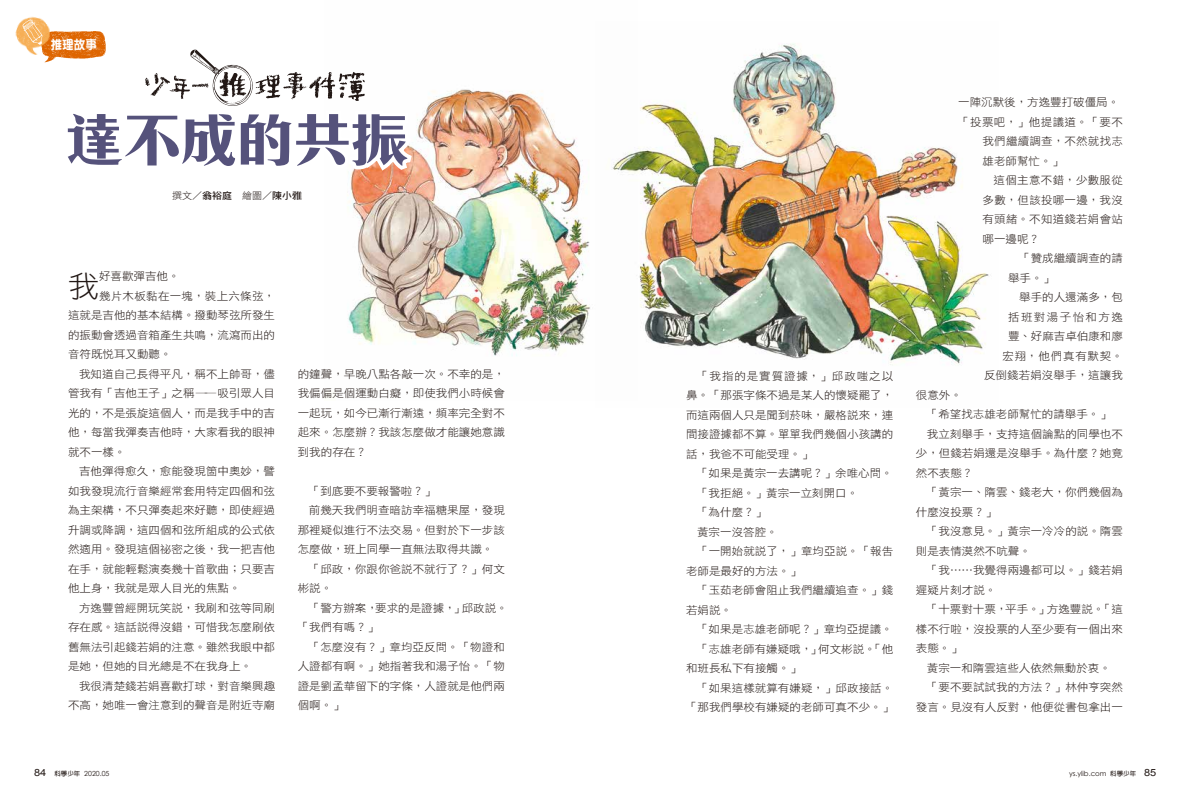
<style>
.page{position:relative;width:1191px;height:794px;background:#fff}
.page>*{position:absolute;margin:0;border:0;box-sizing:border-box;transform-origin:0 0}
.t1{font:700 57.6px "C Hei 3";letter-spacing:-.05em;color:#55527b;scale:1.04 1}
.t2{font:29.8px "DF Hei Std W3";color:#221815;scale:1.04 1}
.t3{font:12.7px "DFPOP2 Std W9";color:#fff;scale:.91 1}
.t4{font:11px/19.5px "DF Hei Std W3";color:#221815;text-align:justify;scale:1.04 1}
.t5{font:11px "DF Hei Std W3";letter-spacing:.02em;color:#221815;scale:1.04 1}
.t6{font:11px "DF Hei Std W3";letter-spacing:.025em;color:#221815;scale:1.04 1}
.t7{font:11px "DF Hei Std W3";letter-spacing:.035em;color:#221815;scale:1.04 1}
.t8{font:11px "DF Hei Std W3";letter-spacing:.07em;color:#221815;scale:1.04 1}
.t9{font:11px "DF Hei Std W3";letter-spacing:.125em;color:#221815;scale:1.04 1}
.t10{font:9.6px "DF Hei Std W3";color:#221815;scale:1.04 1}
.t11{font:7px "Century Gothic";color:#221815}
.s1{font-family:"DF Hei Std W7"}
.s2{font-family:"Arial";font-size:9.9px}
.s3{font-family:"AR Pop 2 B5";font-weight:700;font-size:6.5px}
</style>
<div class="page">
<img style="left:348px;top:89px;width:242px;height:267px">
<img style="left:612px;top:43px;width:377px;height:322px">
<img style="left:15px;top:16px;width:27px;height:30px">
<svg style="left:23px;top:19px;width:395px;height:157px"></svg>
<p class="t3" style="left:51px;top:38px;width:52px">推理故事</p>
<h1 class="t1" style="left:64px;top:110px;width:333px">達不成的共振</h1>
<p class="t10" style="left:172px;top:191px;width:126px">撰文／<span class="s1">翁裕庭</span>　繪圖／<span class="s1">陳小雅</span></p>
<h2 class="t2" style="left:68px;top:270px;width:31px">我</h2>
<p class="t4" style="left:99px;top:266px;width:79px">好喜歡彈吉他。</p>
<p class="t6" style="left:99px;top:290px;width:171px">幾片木板黏在一塊，裝上六條弦，</p>
<p class="t4" style="left:68px;top:305px;width:201px">這就是吉他的基本結構。撥動琴弦所發生</p>
<p class="t4" style="left:68px;top:325px;width:201px">的振動會透過音箱產生共鳴，流瀉而出的</p>
<p class="t4" style="left:68px;top:344px;width:101px">音符既悅耳又動聽。</p>
<p class="t4" style="left:79px;top:364px;width:190px">我知道自己長得平凡，稱不上帥哥，儘</p>
<p class="t4" style="left:68px;top:383px;width:201px">管我有「吉他王子」之稱――吸引眾人目</p>
<p class="t4" style="left:68px;top:403px;width:201px">光的，不是張旋這個人，而是我手中的吉</p>
<p class="t4" style="left:68px;top:422px;width:201px">他，每當我彈奏吉他時，大家看我的眼神</p>
<p class="t4" style="left:68px;top:442px;width:57px">就不一樣。</p>
<p class="t4" style="left:79px;top:461px;width:190px">吉他彈得愈久，愈能發現箇中奧妙，譬</p>
<p class="t4" style="left:68px;top:481px;width:201px">如我發現流行音樂經常套用特定四個和弦</p>
<p class="t4" style="left:68px;top:500px;width:201px">為主架構，不只彈奏起來好聽，即使經過</p>
<p class="t4" style="left:68px;top:520px;width:201px">升調或降調，這四個和弦所組成的公式依</p>
<p class="t4" style="left:68px;top:539px;width:201px">然適用。發現這個祕密之後，我一把吉他</p>
<p class="t4" style="left:68px;top:559px;width:201px">在手，就能輕鬆演奏幾十首歌曲；只要吉</p>
<p class="t4" style="left:68px;top:578px;width:167px">他上身，我就是眾人目光的焦點。</p>
<p class="t4" style="left:79px;top:598px;width:190px">方逸豐曾經開玩笑說，我刷和弦等同刷</p>
<p class="t4" style="left:68px;top:617px;width:201px">存在感。這話說得沒錯，可惜我怎麼刷依</p>
<p class="t4" style="left:68px;top:637px;width:201px">舊無法引起錢若娟的注意。雖然我眼中都</p>
<p class="t4" style="left:68px;top:656px;width:178px">是她，但她的目光總是不在我身上。</p>
<p class="t4" style="left:79px;top:676px;width:190px">我很清楚錢若娟喜歡打球，對音樂興趣</p>
<p class="t4" style="left:68px;top:695px;width:201px">不高，她唯一會注意到的聲音是附近寺廟</p>
<p class="t4" style="left:298px;top:364px;width:201px">的鐘聲，早晚八點各敲一次。不幸的是，我偏偏是個運動白癡，即使我們小時候會一起玩，如今已漸行漸遠，頻率完全對不起來。怎麼辦？我該怎麼做才能讓她意識到我的存在？</p>
<p class="t4" style="left:309px;top:481px;width:123px">「到底要不要報警啦？」</p>
<p class="t4" style="left:309px;top:500px;width:190px">前幾天我們明查暗訪幸福糖果屋，發現</p>
<p class="t4" style="left:298px;top:520px;width:201px">那裡疑似進行不法交易。但對於下一步該</p>
<p class="t4" style="left:298px;top:539px;width:189px">怎麼做，班上同學一直無法取得共識。</p>
<p class="t4" style="left:309px;top:559px;width:190px">「邱政，你跟你爸說不就行了？」何文</p>
<p class="t4" style="left:298px;top:578px;width:35px">彬說。</p>
<p class="t4" style="left:309px;top:598px;width:193px">「警方辦案，要求的是證據，」邱政說。</p>
<p class="t4" style="left:298px;top:617px;width:79px">「我們有嗎？」</p>
<p class="t4" style="left:309px;top:637px;width:190px">「怎麼沒有？」章均亞反問。「物證和</p>
<p class="t4" style="left:298px;top:656px;width:201px">人證都有啊。」她指著我和湯子怡。「物</p>
<p class="t4" style="left:298px;top:676px;width:201px">證是劉孟華留下的字條，人證就是他們兩</p>
<p class="t4" style="left:298px;top:695px;width:46px">個啊。」</p>
<p class="t4" style="left:686px;top:366px;width:201px;text-indent:11px">「我指的是實質證據，」邱政嗤之以鼻。「那張字條不過是某人的懷疑罷了，而這兩個人只是聞到菸味，嚴格說來，連間接證據都不算。單單我們幾個小孩講的話，我爸不可能受理。」</p>
<p class="t4" style="left:697px;top:463px;width:189px">「如果是黃宗一去講呢？」余唯心問。</p>
<p class="t4" style="left:697px;top:483px;width:156px">「我拒絕。」黃宗一立刻開口。</p>
<p class="t4" style="left:697px;top:502px;width:68px">「為什麼？」</p>
<p class="t4" style="left:697px;top:522px;width:79px">黃宗一沒答腔。</p>
<p class="t4" style="left:697px;top:541px;width:190px">「一開始就說了，」章均亞說。「報告</p>
<p class="t4" style="left:686px;top:561px;width:112px">老師是最好的方法。」</p>
<p class="t4" style="left:697px;top:580px;width:190px">「玉茹老師會阻止我們繼續追查。」錢</p>
<p class="t4" style="left:686px;top:600px;width:46px">若娟說。</p>
<p class="t4" style="left:697px;top:619px;width:189px">「如果是志雄老師呢？」章均亞提議。</p>
<p class="t4" style="left:697px;top:639px;width:190px">「志雄老師有嫌疑哦，」何文彬說。「他</p>
<p class="t4" style="left:686px;top:658px;width:112px">和班長私下有接觸。」</p>
<p class="t4" style="left:697px;top:678px;width:190px">「如果這樣就算有嫌疑，」邱政接話。</p>
<p class="t4" style="left:686px;top:697px;width:201px">「那我們學校有嫌疑的老師可真不少。」</p>
<p class="t4" style="left:958px;top:92px;width:156px">一陣沉默後，方逸豐打破僵局。</p>
<p class="t7" style="left:958px;top:116px;width:160px">「投票吧，」他提議道。「要不</p>
<p class="t5" style="left:982px;top:135px;width:136px">我們繼續調查，不然就找志</p>
<p class="t4" style="left:982px;top:151px;width:79px">雄老師幫忙。」</p>
<p class="t6" style="left:993px;top:174px;width:126px">這個主意不錯，少數服從</p>
<p class="t5" style="left:982px;top:194px;width:136px">多數，但該投哪一邊，我沒</p>
<p class="t5" style="left:982px;top:213px;width:136px">有頭緒。不知道錢若娟會站</p>
<p class="t4" style="left:982px;top:229px;width:57px">哪一邊呢？</p>
<p class="t4" style="left:1019px;top:248px;width:101px">「贊成繼續調查的請</p>
<p class="t4" style="left:1008px;top:268px;width:46px">舉手。」</p>
<p class="t4" style="left:1019px;top:287px;width:101px">舉手的人還滿多，包</p>
<p class="t9" style="left:1008px;top:311px;width:112px">括班對湯子怡和方逸</p>
<p class="t4" style="left:1008px;top:326px;width:112px">豐、好麻吉卓伯康和廖</p>
<p class="t8" style="left:1002px;top:350px;width:117px">宏翔，他們真有默契。</p>
<p class="t4" style="left:984px;top:365px;width:135px">反倒錢若娟沒舉手，這讓我</p>
<p class="t4" style="left:916px;top:385px;width:46px">很意外。</p>
<p class="t4" style="left:927px;top:404px;width:178px">「希望找志雄老師幫忙的請舉手。」</p>
<p class="t4" style="left:927px;top:424px;width:190px">我立刻舉手，支持這個論點的同學也不</p>
<p class="t4" style="left:916px;top:443px;width:201px">少，但錢若娟還是沒舉手。為什麼？她竟</p>
<p class="t4" style="left:916px;top:463px;width:57px">然不表態？</p>
<p class="t4" style="left:927px;top:482px;width:190px">「黃宗一、隋雲、錢老大，你們幾個為</p>
<p class="t4" style="left:916px;top:502px;width:79px">什麼沒投票？」</p>
<p class="t4" style="left:927px;top:521px;width:190px">「我沒意見。」黃宗一冷冷的說。隋雲</p>
<p class="t4" style="left:916px;top:541px;width:112px">則是表情漠然不吭聲。</p>
<p class="t4" style="left:927px;top:560px;width:190px">「我……我覺得兩邊都可以。」錢若娟</p>
<p class="t4" style="left:916px;top:580px;width:79px">遲疑片刻才說。</p>
<p class="t4" style="left:927px;top:599px;width:190px">「十票對十票，平手。」方逸豐說。「這</p>
<p class="t4" style="left:916px;top:619px;width:201px">樣不行啦，沒投票的人至少要有一個出來</p>
<p class="t4" style="left:916px;top:638px;width:46px">表態。」</p>
<p class="t4" style="left:927px;top:658px;width:178px">黃宗一和隋雲這些人依然無動於衷。</p>
<p class="t4" style="left:927px;top:677px;width:190px">「要不要試試我的方法？」林仲亨突然</p>
<p class="t4" style="left:916px;top:697px;width:201px">發言。見沒有人反對，他便從書包拿出一</p>
<p class="t11" style="left:34px;top:768px;width:77px"><span class="s2">84</span> <span class="s3">科學少年</span> 2020.05</p>
<p class="t11" style="left:1069px;top:768px;width:89px">ys.ylib.com <span class="s3">科學少年</span> <span class="s2">85</span></p>
</div>
